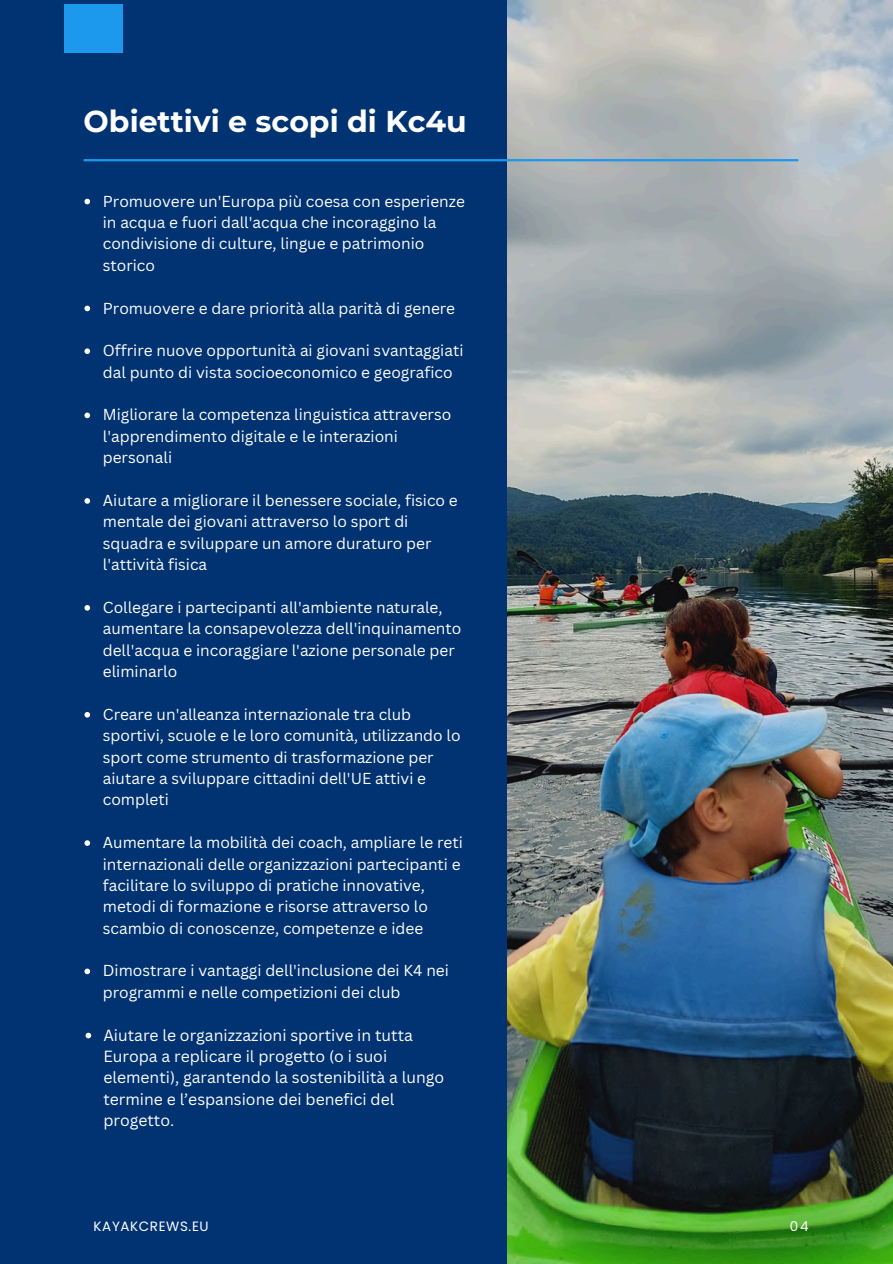
<style>
.page{position:relative;width:893px;height:1264px;background:#fff}
.page>*{position:absolute;margin:0;border:0;box-sizing:border-box;transform-origin:0 0}
.t1{font:700 30px "Montserrat";color:#fff}
.t2{font:15.75px/21.3px "Canva Sans";color:#fff}
.t3{font:15.45px/21.3px "Canva Sans";color:#fff}
.t4{font:13.5px "Poppins";letter-spacing:.045em;color:#fff}
</style>
<div class="page">
<img style="left:506px;top:0;width:386px;height:1263px">
<div style="left:0;top:0;width:506px;height:1263px;background:#013272"></div>
<div style="left:64px;top:4px;width:59px;height:49px;background:#1c98ed"></div>
<hr style="left:84px;top:159px;width:714px;height:2px;background:#1c98ed">
<svg style="left:84px;top:199px;width:6px;height:5px"></svg>
<svg style="left:84px;top:305px;width:6px;height:6px"></svg>
<svg style="left:84px;top:348px;width:6px;height:6px"></svg>
<svg style="left:84px;top:412px;width:6px;height:6px"></svg>
<svg style="left:84px;top:498px;width:6px;height:5px"></svg>
<svg style="left:84px;top:605px;width:6px;height:5px"></svg>
<svg style="left:84px;top:712px;width:6px;height:5px"></svg>
<svg style="left:84px;top:840px;width:6px;height:5px"></svg>
<svg style="left:84px;top:968px;width:6px;height:6px"></svg>
<svg style="left:86px;top:1032px;width:5px;height:6px"></svg>
<p class="t1" style="left:84px;top:103px;width:384px">Obiettivi e scopi di Kc4u</p>
<p class="t3" style="left:103px;top:190px;width:363px">Promuovere un'Europa più coesa con esperienze in acqua e fuori dall'acqua che incoraggino la condivisione di culture, lingue e patrimonio storico</p>
<p class="t3" style="left:103px;top:297px;width:354px">Promuovere e dare priorità alla parità di genere</p>
<p class="t3" style="left:103px;top:339px;width:362px">Offrire nuove opportunità ai giovani svantaggiati dal punto di vista socioeconomico e geografico</p>
<p class="t3" style="left:103px;top:404px;width:350px">Migliorare la competenza linguistica attraverso l'apprendimento digitale e le interazioni personali</p>
<p class="t3" style="left:103px;top:489px;width:356px">Aiutare a migliorare il benessere sociale, fisico e mentale dei giovani attraverso lo sport di squadra e sviluppare un amore duraturo per l'attività fisica</p>
<p class="t3" style="left:103px;top:596px;width:360px">Collegare i partecipanti all'ambiente naturale, aumentare la consapevolezza dell'inquinamento dell'acqua e incoraggiare l'azione personale per eliminarlo</p>
<p class="t3" style="left:103px;top:703px;width:359px">Creare un'alleanza internazionale tra club sportivi, scuole e le loro comunità, utilizzando lo sport come strumento di trasformazione per aiutare a sviluppare cittadini dell'UE attivi e completi</p>
<p class="t3" style="left:103px;top:831px;width:361px">Aumentare la mobilità dei coach, ampliare le reti internazionali delle organizzazioni partecipanti e facilitare lo sviluppo di pratiche innovative, metodi di formazione e risorse attraverso lo scambio di conoscenze, competenze e idee</p>
<p class="t3" style="left:103px;top:959px;width:347px">Dimostrare i vantaggi dell'inclusione dei K4 nei programmi e nelle competizioni dei club</p>
<p class="t2" style="left:103px;top:1023px;width:342px">Aiutare le organizzazioni sportive in tutta Europa a replicare il progetto (o i suoi elementi), garantendo la sostenibilità a lungo termine e l’espansione dei benefici del progetto.</p>
<p class="t4" style="left:94px;top:1217px;width:117px">KAYAKCREWS.EU</p>
<p class="t4" style="left:789px;top:1217px;width:20px">04</p>
</div>
